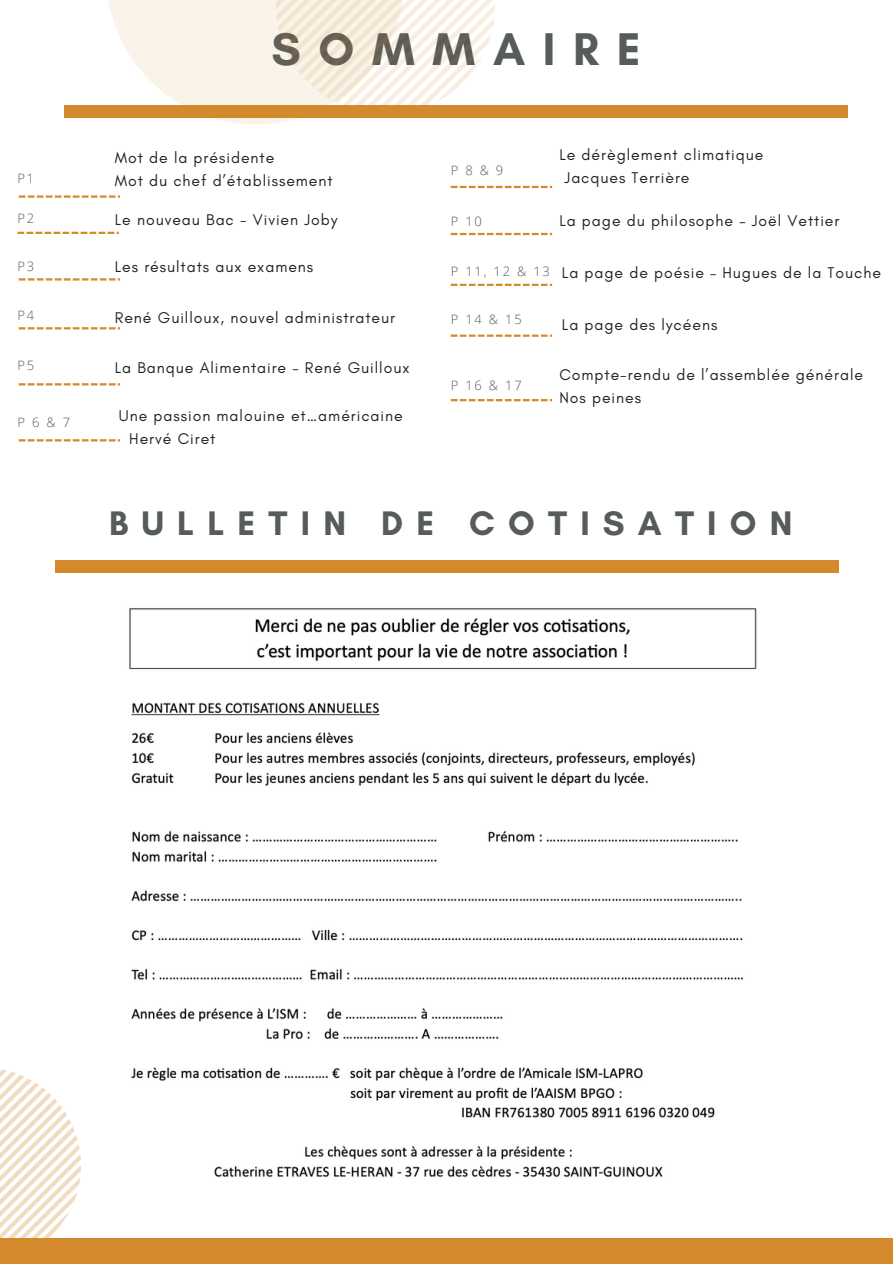
<style>
.page{position:relative;width:893px;height:1264px;background:#fff}
.page>*{position:absolute;margin:0;border:0;box-sizing:border-box;transform-origin:0 0}
.t1{font:700 46.65px "Glacial Indifference";letter-spacing:.38em;color:#565b5b}
.t2{font:700 34.65px "Glacial Indifference";letter-spacing:.38em;color:#565b5b}
.t3{font:15.9px "Glacial Indifference";letter-spacing:.06em;color:#222}
.t4{font:300 12.9px "Open Sans";letter-spacing:.14em;color:#565b5b}
</style>
<div class="page">
<svg style="left:106px;top:0;width:299px;height:124px;fill:#faf3ea"></svg>
<svg style="left:276px;top:0;width:219px;height:105px"></svg>
<svg style="left:0;top:1069px;width:81px;height:169px"></svg>
<div style="left:64px;top:105px;width:783px;height:12px;background:#d4892c"></div>
<div style="left:0;top:1238px;width:892px;height:25px;background:#d4892c"></div>
<div style="left:55px;top:560px;width:783px;height:13px;background:#d4892c"></div>
<svg style="left:19px;top:195px;width:101px;height:3px"></svg>
<svg style="left:18px;top:232px;width:101px;height:2px"></svg>
<svg style="left:19px;top:278px;width:101px;height:2px"></svg>
<svg style="left:19px;top:327px;width:101px;height:2px"></svg>
<svg style="left:19px;top:383px;width:101px;height:2px"></svg>
<svg style="left:19px;top:439px;width:101px;height:2px"></svg>
<svg style="left:451px;top:186px;width:101px;height:2px"></svg>
<svg style="left:451px;top:233px;width:101px;height:2px"></svg>
<svg style="left:451px;top:284px;width:101px;height:2px"></svg>
<svg style="left:451px;top:334px;width:101px;height:3px"></svg>
<svg style="left:451px;top:399px;width:101px;height:2px"></svg>
<img style="left:129px;top:608px;width:628px;height:570px">
<p class="t1" style="left:271px;top:20px;width:371px">SOMMAIRE</p>
<p class="t3" style="left:115px;top:148px;width:161px">Mot de la présidente</p>
<p class="t3" style="left:115px;top:171px;width:219px">Mot du chef d’établissement</p>
<p class="t4" style="left:18px;top:169px;width:18px">P1</p>
<p class="t4" style="left:18px;top:209px;width:18px">P2</p>
<p class="t3" style="left:115px;top:209px;width:224px">Le nouveau Bac - Vivien Joby</p>
<p class="t4" style="left:18px;top:257px;width:18px">P3</p>
<p class="t3" style="left:115px;top:256px;width:200px">Les résultats aux examens</p>
<p class="t4" style="left:18px;top:306px;width:18px">P4</p>
<p class="t3" style="left:115px;top:307px;width:282px">René Guilloux, nouvel administrateur</p>
<p class="t4" style="left:18px;top:356px;width:18px">P5</p>
<p class="t3" style="left:115px;top:358px;width:296px">La Banque Alimentaire – René Guilloux</p>
<p class="t3" style="left:119px;top:405px;width:285px">Une passion malouine et…américaine</p>
<p class="t3" style="left:129px;top:428px;width:88px">Hervé Ciret</p>
<p class="t4" style="left:18px;top:413px;width:54px">P6&amp;7</p>
<p class="t4" style="left:451px;top:161px;width:54px">P8&amp;9</p>
<p class="t3" style="left:559px;top:145px;width:205px">Le dérèglement climatique</p>
<p class="t3" style="left:564px;top:168px;width:126px">Jacques Terrière</p>
<p class="t4" style="left:451px;top:212px;width:33px">P 10</p>
<p class="t3" style="left:559px;top:210px;width:281px">La page du philosophe – Joël Vettier</p>
<p class="t4" style="left:451px;top:262px;width:101px">P 11, 12 &amp; 13</p>
<p class="t3" style="left:562px;top:262px;width:320px">La page de poésie – Hugues de la Touche</p>
<p class="t3" style="left:562px;top:315px;width:157px">La page des lycéens</p>
<p class="t4" style="left:451px;top:311px;width:72px">P14&amp;15</p>
<p class="t4" style="left:451px;top:377px;width:72px">P16&amp;17</p>
<p class="t3" style="left:559px;top:364px;width:305px">Compte-rendu de l’assemblée générale</p>
<p class="t3" style="left:559px;top:387px;width:83px">Nos peines</p>
<p class="t2" style="left:109px;top:502px;width:684px">BULLETIN DE COTISATION</p>
</div>
